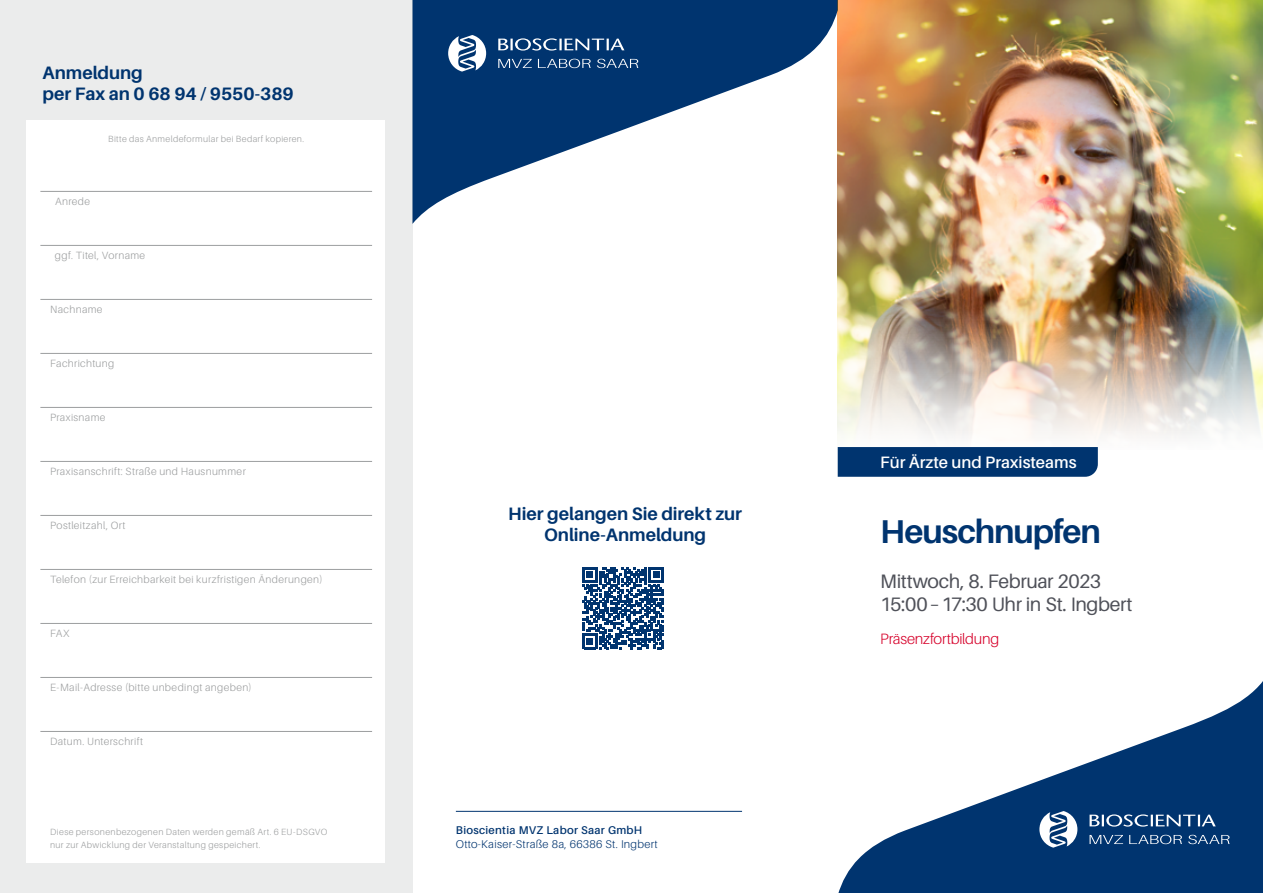
<style>
.page{position:relative;width:1263px;height:893px;background:#fff}
.page>*{position:absolute;margin:0;border:0;box-sizing:border-box;transform-origin:0 0}
.t1{font:700 33px "Aileron";letter-spacing:-.03em;color:#00346f}
.t2{font:19.5px/23.4px "Aileron";letter-spacing:-.02em;color:#4f5159}
.t3{font:700 18px/21px "Aileron";letter-spacing:-.005em;color:#00346f}
.t4{font:600 16.5px "Aileron";color:#fff}
.t5{font:300 15px "Aileron";letter-spacing:-.015em;color:#d6002a}
.t6{font:300 11.25px "Aileron";letter-spacing:.025em;color:#00346f}
.t7{font:600 11.25px "Aileron";letter-spacing:.025em;color:#00346f}
.t8{font:300 10.5px "Aileron";letter-spacing:.035em;color:#9c9e9f}
.t9{font:300 9px/13.5px "Aileron";letter-spacing:.04em;color:#9c9e9f}
</style>
<div class="page">
<img style="left:838px;top:0;width:425px;height:279px">
<img style="left:838px;top:279px;width:425px;height:157px">
<svg style="left:838px;top:681px;width:425px;height:212px;fill:#053872"></svg>
<svg style="left:1039px;top:811px;width:191px;height:37px;background:#37608e"></svg>
<svg style="left:838px;top:447px;width:260px;height:30px;background:#033671"></svg>
<div style="left:0;top:0;width:412px;height:893px;background:#ebecec"></div>
<hr style="left:456px;top:811px;width:286px;height:1px;background:#00346f">
<svg style="left:412px;top:0;width:426px;height:224px;fill:#00346f"></svg>
<svg style="left:448px;top:35px;width:190px;height:37px;background:#38608e"></svg>
<svg style="left:582px;top:567px;width:82px;height:82px"></svg>
<div style="left:27px;top:120px;width:358px;height:742px;background:#fff"></div>
<hr style="left:40px;top:191px;width:332px;height:1px;background:#9c9e9f">
<hr style="left:40px;top:245px;width:332px;height:1px;background:#9c9e9f">
<hr style="left:40px;top:299px;width:332px;height:1px;background:#9c9e9f">
<hr style="left:40px;top:353px;width:332px;height:1px;background:#9c9e9f">
<hr style="left:40px;top:407px;width:332px;height:1px;background:#9c9e9f">
<hr style="left:40px;top:461px;width:332px;height:1px;background:#9c9e9f">
<hr style="left:40px;top:515px;width:332px;height:1px;background:#9c9e9f">
<hr style="left:40px;top:569px;width:332px;height:1px;background:#9c9e9f">
<hr style="left:40px;top:623px;width:332px;height:1px;background:#9c9e9f">
<hr style="left:40px;top:677px;width:332px;height:1px;background:#9c9e9f">
<hr style="left:40px;top:731px;width:332px;height:1px;background:#9c9e9f">
<h3 class="t3" style="left:43px;top:62px;width:253px">Anmeldung<br>per Fax an 0 68 94 / 9550-389</h3>
<p class="t9" style="left:108px;top:132px;width:198px">Bitte das Anmeldeformular bei Bedarf kopieren.</p>
<p class="t8" style="left:55px;top:195px;width:37px">Anrede</p>
<p class="t8" style="left:55px;top:249px;width:92px">ggf. Titel, Vorname</p>
<p class="t8" style="left:50px;top:303px;width:54px">Nachname</p>
<p class="t8" style="left:50px;top:357px;width:66px">Fachrichtung</p>
<p class="t8" style="left:50px;top:411px;width:57px">Praxisname</p>
<p class="t8" style="left:50px;top:465px;width:197px">Praxisanschrift: Straße und Hausnummer</p>
<p class="t8" style="left:50px;top:519px;width:77px">Postleitzahl, Ort</p>
<p class="t8" style="left:50px;top:573px;width:274px">Telefon (zur Erreichbarkeit bei kurzfristigen Änderungen)</p>
<p class="t8" style="left:50px;top:627px;width:21px">FAX</p>
<p class="t8" style="left:50px;top:681px;width:203px">E-Mail-Adresse (bitte unbedingt angeben)</p>
<p class="t8" style="left:50px;top:735px;width:94px">Datum. Unterschrift</p>
<p class="t9" style="left:50px;top:825px;width:279px">Diese personenbezogenen Daten werden gemäß Art. 6 EU-DSGVO nur zur Abwicklung der Veranstaltung gespeichert.</p>
<h3 class="t3" style="left:508px;top:503px;width:235px;text-align:center">Hier gelangen Sie direkt zur<br>Online-Anmeldung</h3>
<p class="t7" style="left:456px;top:824px;width:188px">Bioscientia MVZ Labor Saar GmbH</p>
<p class="t6" style="left:456px;top:838px;width:203px">Otto-Kaiser-Straße 8a, 66386 St. Ingbert</p>
<h3 class="t4" style="left:880px;top:453px;width:198px">Für Ärzte und Praxisteams</h3>
<h1 class="t1" style="left:880px;top:513px;width:222px">Heuschnupfen</h1>
<h2 class="t2" style="left:880px;top:569px;width:254px">Mittwoch, 8. Februar 2023<br>15:00–17:30 Uhr in St. Ingbert</h2>
<h3 class="t5" style="left:880px;top:631px;width:120px">Präsenzfortbildung</h3>
</div>
